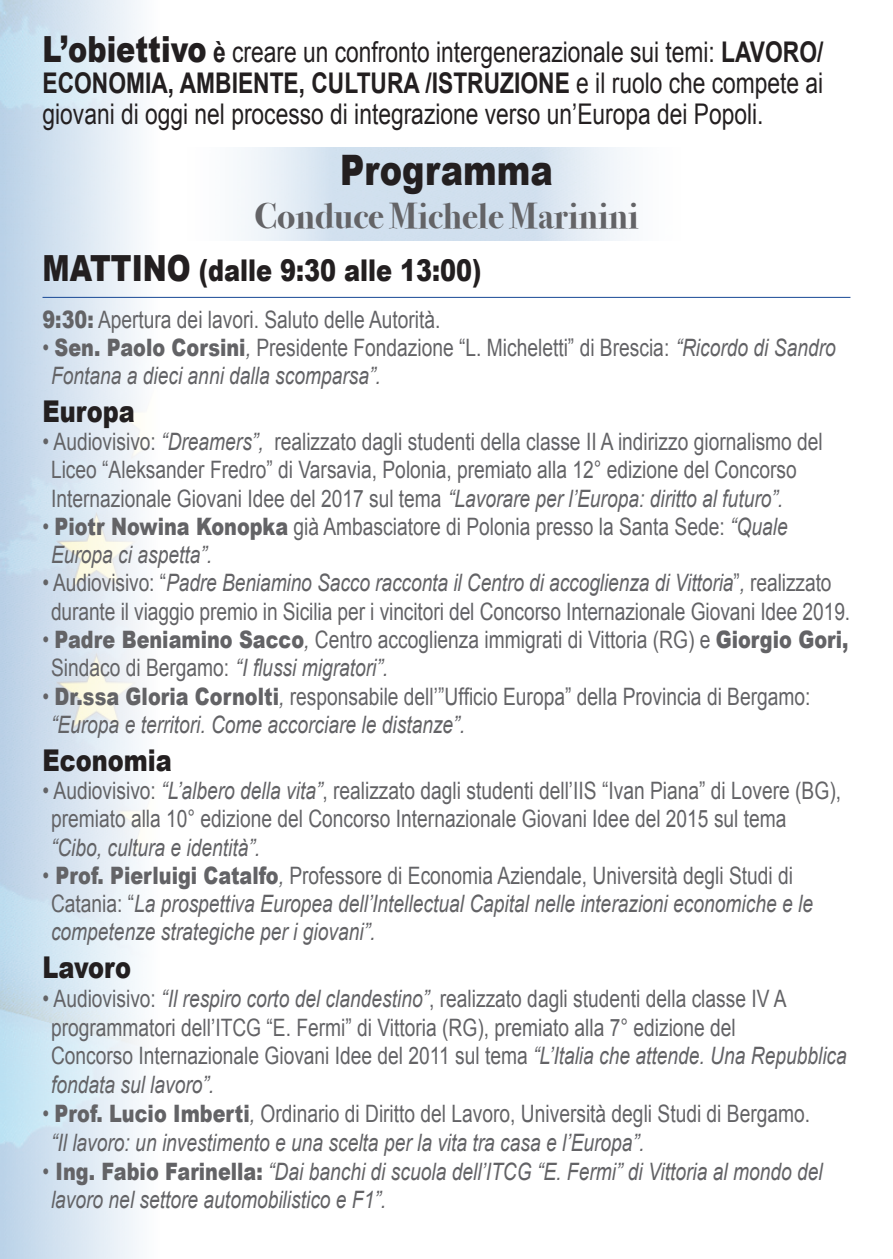
<style>
.page{position:relative;width:893px;height:1259px;background:#fff}
.page>*{position:absolute;margin:0;border:0;box-sizing:border-box;transform-origin:0 0}
.t1{font:900 42px "Arial";color:#231f20;scale:.8 1}
.t2{font:700 36px "Bodoni Svty Two ITCTT";color:#636366}
.t3{font:900 30px "Arial";color:#231f20;scale:.8 1}
.t4{font:28.5px/30.9px "Arial";color:#231f20;text-align:justify;scale:.8 1}
.t5{font:24px/28.2px "Arial";color:#636366;scale:.8 1}
.t6{font:italic 24px/28.2px "Arial";color:#636366;scale:.8 1}
.s1{font-weight:900;font-size:36px}
.s2{font-weight:700}
.s3{font-size:36px}
.s4{font-weight:900}
.s5{font-style:normal}
.s6{font-weight:900;font-style:normal}
.s7{font-style:italic}
</style>
<div class="page">
<hr style="left:43px;top:297px;width:807px;height:1px;background:#174895">
<p class="t4" style="left:43px;top:37px;width:978px"><span class="s1">L’obiettivo</span> <span class="s2">è</span> creare un confronto intergenerazionale sui temi: <span class="s2">LAVORO/ ECONOMIA, AMBIENTE, CULTURA /ISTRUZIONE</span> e il ruolo che compete ai giovani di oggi nel processo di integrazione verso un’Europa dei Popoli.</p>
<h1 class="t1" style="left:340px;top:139px;width:267px">Programma</h1>
<h2 class="t2" style="left:254px;top:186px;width:386px">Conduce Michele Marinini</h2>
<p class="t3" style="left:43px;top:249px;width:550px"><span class="s3">MATTINO</span> (dalle 9:30 alle 13:00)</p>
<p class="t5" style="left:43px;top:305px;width:499px"><span class="s4">9:30:</span> Apertura dei lavori. Saluto delle Autorità.</p>
<p class="t6" style="left:51px;top:334px;width:982px;text-indent:-9px"><span class="s5">•</span> <span class="s6">Sen. Paolo Corsini</span>, <span class="s5">Presidente Fondazione “L. Micheletti” di Brescia:</span> “Ricordo di Sandro<br>Fontana a dieci anni dalla scomparsa”.</p>
<p class="t3" style="left:43px;top:389px;width:117px">Europa</p>
<p class="t5" style="left:51px;top:428px;width:966px;text-indent:-8px">• Audiovisivo: <span class="s7">“Dreamers”,</span> realizzato dagli studenti della classe II A indirizzo giornalismo del<br>Liceo “Aleksander Fredro” di Varsavia, Polonia, premiato alla 12° edizione del Concorso<br>Internazionale Giovani Idee del 2017 sul tema <span class="s7">“Lavorare per l’Europa: diritto al futuro”.</span></p>
<p class="t5" style="left:51px;top:513px;width:922px;text-indent:-9px">• <span class="s4">Piotr Nowina Konopka</span> già Ambasciatore di Polonia presso la Santa Sede: <span class="s7">“Quale<br>Europa ci aspetta”.</span></p>
<p class="t5" style="left:51px;top:569px;width:1000px;text-indent:-9px">• Audiovisivo: “<span class="s7">Padre Beniamino Sacco racconta il Centro di accoglienza di Vittoria</span>”<span class="s7">,</span> realizzato durante il viaggio premio in Sicilia per i vincitori del Concorso Internazionale Giovani Idee 2019.</p>
<p class="t5" style="left:51px;top:626px;width:998px;text-indent:-9px">• <span class="s4">Padre Beniamino Sacco</span><span class="s7">,</span> Centro accoglienza immigrati di Vittoria (RG) e <span class="s4">Giorgio Gori,<br></span>Sindaco di Bergamo: <span class="s7">“I flussi migratori”.</span></p>
<p class="t5" style="left:51px;top:682px;width:951px;text-indent:-9px">• <span class="s4">Dr.ssa Gloria Cornolti</span><span class="s7">,</span> responsabile dell’”Ufficio Europa” della Provincia di Bergamo: <span class="s7">“Europa e territori. Come accorciare le distanze”.</span></p>
<p class="t3" style="left:43px;top:738px;width:163px">Economia</p>
<p class="t5" style="left:51px;top:777px;width:989px;text-indent:-8px">• Audiovisivo: <span class="s7">“L’albero della vita”</span>, realizzato dagli studenti dell’IIS “Ivan Piana” di Lovere (BG), premiato alla 10° edizione del Concorso Internazionale Giovani Idee del 2015 sul tema</p>
<p class="t6" style="left:51px;top:833px;width:263px">“Cibo, cultura e identità”.</p>
<p class="t6" style="left:51px;top:862px;width:954px;text-indent:-9px"><span class="s5">•</span> <span class="s6">Prof. Pierluigi Catalfo</span>, <span class="s5">Professore di Economia Aziendale, Università degli Studi di<br>Catania: “</span>La prospettiva Europea dell’Intellectual Capital nelle interazioni economiche e le competenze strategiche per i giovani”.</p>
<p class="t3" style="left:43px;top:945px;width:112px">Lavoro</p>
<p class="t5" style="left:51px;top:984px;width:996px;text-indent:-9px">• Audiovisivo: <span class="s7">“Il respiro corto del clandestino”</span>, realizzato dagli studenti della classe IV A programmatori dell’ITCG “E. Fermi” di Vittoria (RG), premiato alla 7° edizione del<br>Concorso Internazionale Giovani Idee del 2011 sul tema <span class="s7">“L’Italia che attende. Una Repubblica fondata sul lavoro”.</span></p>
<p class="t6" style="left:51px;top:1099px;width:950px;text-indent:-9px"><span class="s5">•</span> <span class="s6">Prof. Lucio Imberti</span>, <span class="s5">Ordinario di Diritto del Lavoro, Università degli Studi di Bergamo. </span>“Il lavoro: un investimento e una scelta per la vita tra casa e l’Europa”.</p>
<p class="t6" style="left:51px;top:1157px;width:966px;text-indent:-9px"><span class="s5">•</span> <span class="s6">Ing. Fabio Farinella:</span> “Dai banchi di scuola dell’ITCG “E. Fermi” di Vittoria al mondo del lavoro nel settore automobilistico e F1”.</p>
</div>
